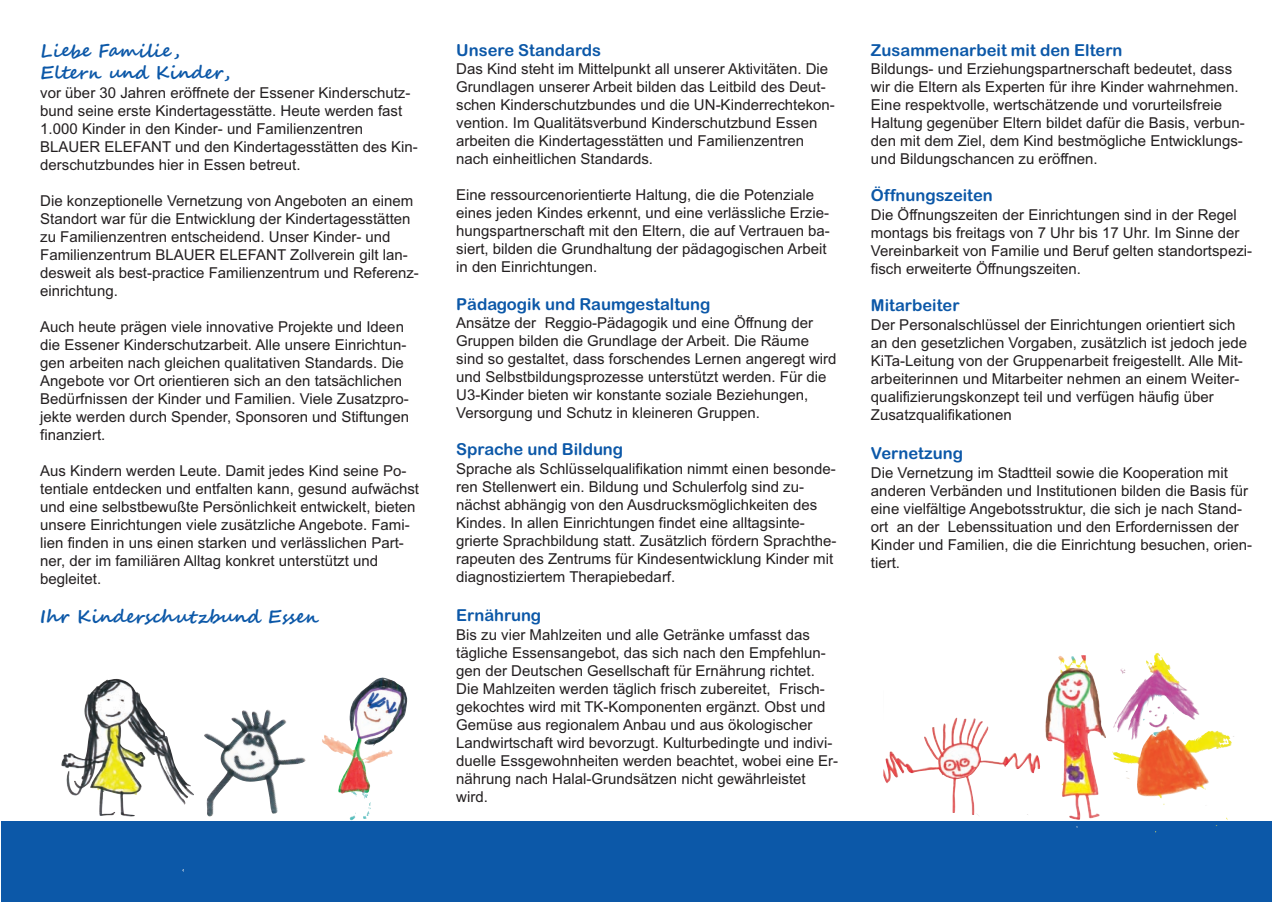
<style>
.page{position:relative;width:1272px;height:902px;background:#fff}
.page>*{position:absolute;margin:0;border:0;box-sizing:border-box;transform-origin:0 0}
.t1{font:700 18px/21.6px "Segoe Script";color:#0c58a8}
.t2{font:16.5px "Arial Rounded MT Bold";color:#0c58a8}
.t3{font:15px/18px "Arial";color:#231f20}
</style>
<div class="page">
<div style="left:1px;top:820px;width:1270px;height:81px;background:#0c58a8"></div>
<img style="left:322px;top:677px;width:85px;height:132px">
<img style="left:204px;top:709px;width:102px;height:108px">
<img style="left:61px;top:678px;width:133px;height:193px">
<img style="left:883px;top:717px;width:157px;height:99px">
<img style="left:1045px;top:655px;width:118px;height:172px">
<img style="left:1112px;top:653px;width:88px;height:88px">
<p class="t1" style="left:40px;top:40px;width:191px">Liebe Familie ,<br>Eltern und Kinder,</p>
<p class="t3" style="left:40px;top:83px;width:379px">vor über 30 Jahren eröffnete der Essener Kinderschutz&shy;bund seine erste Kindertagesstätte. Heute werden fast 1.000 Kinder in den Kinder- und Familienzentren BLAUER ELEFANT und den Kindertagesstätten des Kin&shy;derschutzbundes hier in Essen betreut.</p>
<p class="t3" style="left:40px;top:191px;width:380px">Die konzeptionelle Vernetzung von Angeboten an einem Standort war für die Entwicklung der Kindertagesstätten zu Familienzentren entscheidend. Unser Kinder- und Familienzentrum BLAUER ELEFANT Zollverein gilt lan&shy;desweit als best-practice Familienzentrum und Referenz&shy;einrichtung.</p>
<p class="t3" style="left:40px;top:317px;width:370px">Auch heute prägen viele innovative Projekte und Ideen die Essener Kinderschutzarbeit. Alle unsere Einrichtun&shy;gen arbeiten nach gleichen qualitativen Standards. Die Angebote vor Ort orientieren sich an den tatsächlichen Bedürfnissen der Kinder und Familien. Viele Zusatzpro&shy;jekte werden durch Spender, Sponsoren und Stiftungen finanziert.</p>
<p class="t3" style="left:40px;top:461px;width:380px">Aus Kindern werden Leute. Damit jedes Kind seine Po&shy;tentiale entdecken und entfalten kann, gesund aufwächst und eine selbstbewußte Persönlichkeit entwickelt, bieten unsere Einrichtungen viele zusätzliche Angebote. Fami&shy;lien finden in uns einen starken und verlässlichen Part&shy;ner, der im familiären Alltag konkret unterstützt und begleitet.</p>
<p class="t1" style="left:40px;top:605px;width:280px">Ihr Kinderschutzbund Essen</p>
<p class="t2" style="left:456px;top:40px;width:146px">Unsere Standards</p>
<p class="t3" style="left:456px;top:60px;width:380px">Das Kind steht im Mittelpunkt all unserer Aktivitäten. Die Grundlagen unserer Arbeit bilden das Leitbild des Deut&shy;schen Kinderschutzbundes und die UN-Kinderrechtekon&shy;vention. Im Qualitätsverbund Kinderschutzbund Essen arbeiten die Kindertagesstätten und Familienzentren nach einheitlichen Standards.</p>
<p class="t3" style="left:456px;top:186px;width:375px">Eine ressourcenorientierte Haltung, die die Potenziale eines jeden Kindes erkennt, und eine verlässliche Erzie&shy;hungspartnerschaft mit den Eltern, die auf Vertrauen ba&shy;siert, bilden die Grundhaltung der pädagogischen Arbeit in den Einrichtungen.</p>
<p class="t2" style="left:456px;top:294px;width:256px">Pädagogik und Raumgestaltung</p>
<p class="t3" style="left:456px;top:314px;width:382px">Ansätze der Reggio-Pädagogik und eine Öffnung der Gruppen bilden die Grundlage der Arbeit. Die Räume sind so gestaltet, dass forschendes Lernen angeregt wird und Selbstbildungsprozesse unterstützt werden. Für die U3-Kinder bieten wir konstante soziale Beziehungen, Versorgung und Schutz in kleineren Gruppen.</p>
<p class="t2" style="left:456px;top:440px;width:168px">Sprache und Bildung</p>
<p class="t3" style="left:456px;top:460px;width:382px">Sprache als Schlüsselqualifikation nimmt einen besonde&shy;ren Stellenwert ein. Bildung und Schulerfolg sind zu&shy;nächst abhängig von den Ausdrucksmöglichkeiten des Kindes. In allen Einrichtungen findet eine alltagsinte&shy;grierte Sprachbildung statt. Zusätzlich fördern Sprachthe&shy;rapeuten des Zentrums für Kindesentwicklung Kinder mit diagnostiziertem Therapiebedarf.</p>
<p class="t2" style="left:456px;top:605px;width:87px">Ernährung</p>
<p class="t3" style="left:456px;top:625px;width:383px">Bis zu vier Mahlzeiten und alle Getränke umfasst das tägliche Essensangebot, das sich nach den Empfehlun&shy;gen der Deutschen Gesellschaft für Ernährung richtet.<br>Die Mahlzeiten werden täglich frisch zubereitet, Frisch&shy;gekochtes wird mit TK-Komponenten ergänzt. Obst und Gemüse aus regionalem Anbau und aus ökologischer Landwirtschaft wird bevorzugt. Kulturbedingte und indivi&shy;duelle Essgewohnheiten werden beachtet, wobei eine Er&shy;nährung nach Halal-Grundsätzen nicht gewährleistet wird.</p>
<p class="t2" style="left:871px;top:40px;width:253px">Zusammenarbeit mit den Eltern</p>
<p class="t3" style="left:871px;top:60px;width:375px">Bildungs- und Erziehungspartnerschaft bedeutet, dass wir die Eltern als Experten für ihre Kinder wahrnehmen.<br>Eine respektvolle, wertschätzende und vorurteilsfreie Haltung gegenüber Eltern bildet dafür die Basis, verbun&shy;den mit dem Ziel, dem Kind bestmögliche Entwicklungs&shy;und Bildungschancen zu eröffnen.</p>
<p class="t2" style="left:871px;top:186px;width:123px">Öffnungszeiten</p>
<p class="t3" style="left:871px;top:206px;width:382px">Die Öffnungszeiten der Einrichtungen sind in der Regel montags bis freitags von 7 Uhr bis 17 Uhr. Im Sinne der Vereinbarkeit von Familie und Beruf gelten standortspezi&shy;fisch erweiterte Öffnungszeiten.</p>
<p class="t2" style="left:871px;top:296px;width:90px">Mitarbeiter</p>
<p class="t3" style="left:871px;top:316px;width:378px">Der Personalschlüssel der Einrichtungen orientiert sich an den gesetzlichen Vorgaben, zusätzlich ist jedoch jede KiTa-Leitung von der Gruppenarbeit freigestellt. Alle Mit&shy;arbeiterinnen und Mitarbeiter nehmen an einem Weiter&shy;qualifizierungskonzept teil und verfügen häufig über Zusatzqualifikationen</p>
<p class="t2" style="left:871px;top:443px;width:94px">Vernetzung</p>
<p class="t3" style="left:871px;top:463px;width:382px">Die Vernetzung im Stadtteil sowie die Kooperation mit anderen Verbänden und Institutionen bilden die Basis für eine vielfältige Angebotsstruktur, die sich je nach Stand&shy;ort an der Lebenssituation und den Erfordernissen der Kinder und Familien, die die Einrichtung besuchen, orien&shy;tiert.</p>
</div>
